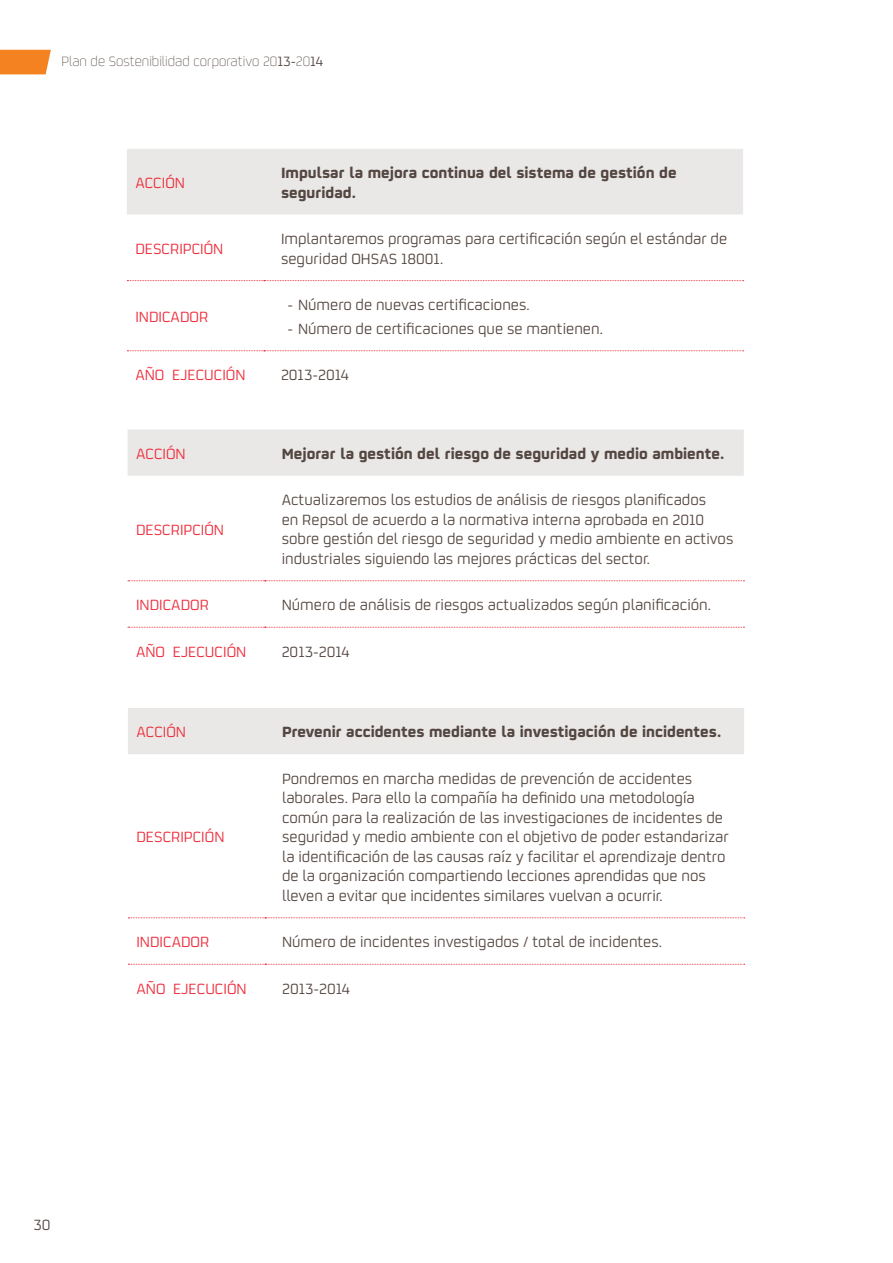
<style>
.page{position:relative;width:893px;height:1263px;background:#fff}
.page>*{position:absolute;margin:0;border:0;box-sizing:border-box;transform-origin:0 0}
.t1{font:16.5px/19.5px "Repsol";color:#544640}
.t2{font:700 16.5px/19.5px "Repsol";color:#544640}
.t3{font:16.5px "Repsol";color:#ee2c3b}
.t4{font:300 15px "Repsol";color:#544640}
.s1{font-weight:400}
</style>
<div class="page">
<svg style="left:0;top:50px;width:51px;height:24px"></svg>
<div style="left:127px;top:149px;width:616px;height:66px;background:#e9e8e6"></div>
<svg style="left:127px;top:281px;width:616px;height:71px"></svg>
<svg style="left:127px;top:280px;width:617px;height:1px"></svg>
<svg style="left:127px;top:350px;width:617px;height:1px"></svg>
<div style="left:128px;top:429px;width:616px;height:47px;background:#e9e8e6"></div>
<svg style="left:128px;top:581px;width:616px;height:46px"></svg>
<svg style="left:128px;top:580px;width:616px;height:1px"></svg>
<svg style="left:128px;top:627px;width:616px;height:1px"></svg>
<div style="left:128px;top:708px;width:616px;height:46px;background:#e9e8e6"></div>
<svg style="left:128px;top:918px;width:616px;height:46px"></svg>
<svg style="left:128px;top:917px;width:617px;height:1px"></svg>
<svg style="left:128px;top:964px;width:617px;height:1px"></svg>
<p class="t4" style="left:62px;top:51px;width:263px">Plan de Sostenibilidad corporativo 20<span class="s1">13-</span>20<span class="s1">14</span></p>
<p class="t3" style="left:135px;top:171px;width:51px">ACCIÓN</p>
<p class="t2" style="left:281px;top:161px;width:397px">Impulsar la mejora continua del sistema de gestión de seguridad.</p>
<p class="t3" style="left:135px;top:237px;width:90px">DESCRIPCIÓN</p>
<p class="t1" style="left:281px;top:228px;width:448px">Implantaremos programas para certificación según el estándar de seguridad OHSAS 18001.</p>
<p class="t3" style="left:135px;top:305px;width:74px">INDICADOR</p>
<p class="t1" style="left:287px;top:294px;width:244px">- Número de nuevas certificaciones.</p>
<p class="t1" style="left:287px;top:318px;width:317px">- Número de certificaciones que se mantienen.</p>
<p class="t3" style="left:135px;top:364px;width:112px">AÑO EJECUCIÓN</p>
<p class="t1" style="left:281px;top:364px;width:70px">2013-2014</p>
<p class="t3" style="left:136px;top:442px;width:51px">ACCIÓN</p>
<p class="t2" style="left:282px;top:442px;width:444px">Mejorar la gestión del riesgo de seguridad y medio ambiente.</p>
<p class="t3" style="left:136px;top:518px;width:90px">DESCRIPCIÓN</p>
<p class="t1" style="left:282px;top:489px;width:453px">Actualizaremos los estudios de análisis de riesgos planificados<br>en Repsol de acuerdo a la normativa interna aprobada en 2010 sobre gestión del riesgo de seguridad y medio ambiente en activos industriales siguiendo las mejores prácticas del sector.</p>
<p class="t3" style="left:136px;top:594px;width:74px">INDICADOR</p>
<p class="t1" style="left:282px;top:594px;width:431px">Número de análisis de riesgos actualizados según planificación.</p>
<p class="t3" style="left:136px;top:640px;width:112px">AÑO EJECUCIÓN</p>
<p class="t1" style="left:282px;top:640px;width:70px">2013-2014</p>
<p class="t3" style="left:136px;top:721px;width:51px">ACCIÓN</p>
<p class="t2" style="left:282px;top:720px;width:441px">Prevenir accidentes mediante la investigación de incidentes.</p>
<p class="t3" style="left:136px;top:826px;width:90px">DESCRIPCIÓN</p>
<p class="t1" style="left:282px;top:768px;width:448px">Pondremos en marcha medidas de prevención de accidentes laborales. Para ello la compañía ha definido una metodología común para la realización de las investigaciones de incidentes de seguridad y medio ambiente con el objetivo de poder estandarizar la identificación de las causas raíz y facilitar el aprendizaje dentro de la organización compartiendo lecciones aprendidas que nos lleven a evitar que incidentes similares vuelvan a ocurrir.</p>
<p class="t3" style="left:136px;top:931px;width:74px">INDICADOR</p>
<p class="t1" style="left:282px;top:931px;width:381px">Número de incidentes investigados / total de incidentes.</p>
<p class="t3" style="left:136px;top:977px;width:112px">AÑO EJECUCIÓN</p>
<p class="t1" style="left:282px;top:978px;width:70px">2013-2014</p>
<p class="t1" style="left:34px;top:1214px;width:19px">30</p>
</div>
